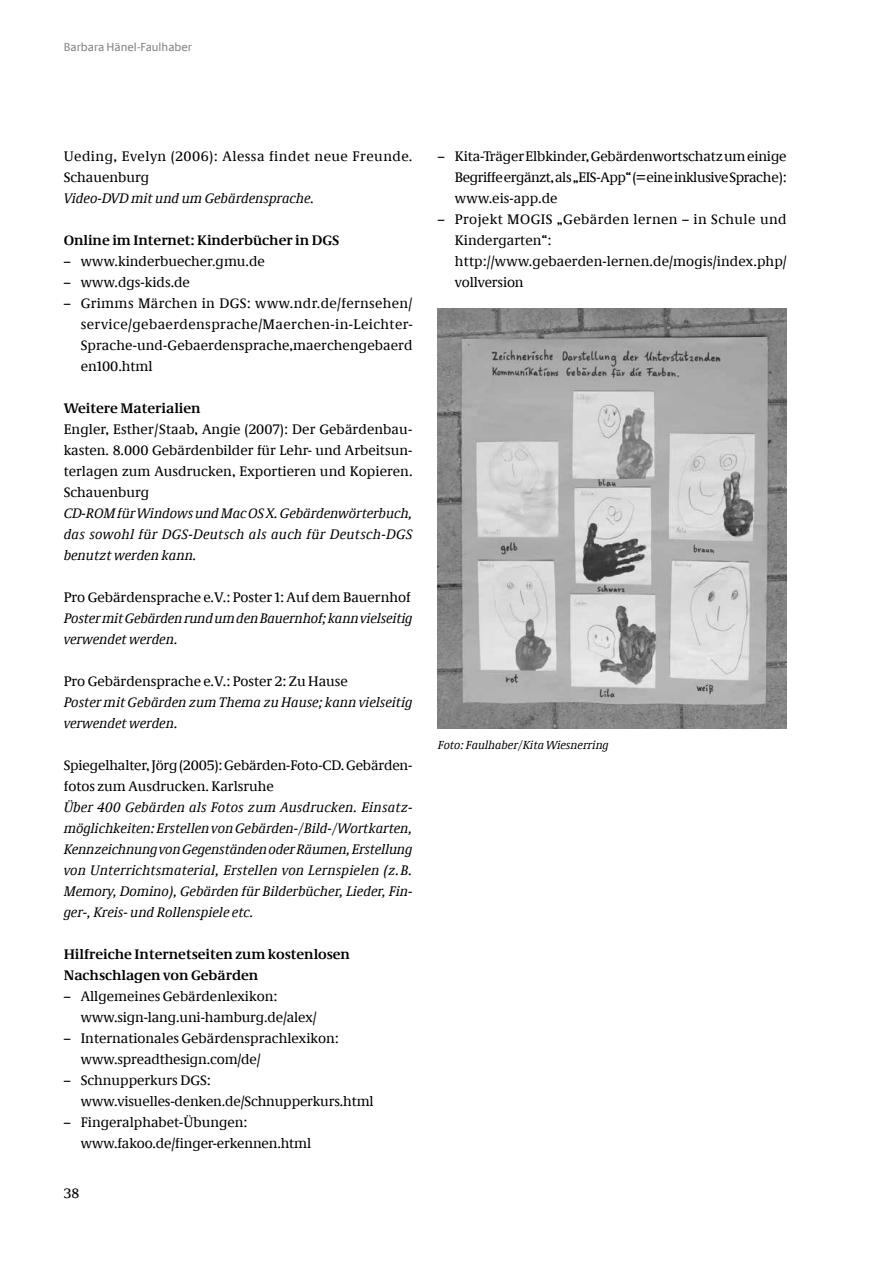
<style>
.page{position:relative;width:893px;height:1263px;background:#fff}
.page>*{position:absolute;margin:0;border:0;box-sizing:border-box;transform-origin:0 0}
.t1{font:14.25px/21px "Neue Demos";color:#000}
.t2{font:italic 14.25px/21px "Neue Demos";color:#000;text-align:justify}
.t3{font:700 14.25px/21px "Neue Demos";color:#000}
.t4{font:14.25px/21px "Neue Demos";letter-spacing:.03em;color:#000}
.t5{font:italic 12px "Neue Demos";color:#000}
.t6{font:12px "Neue Praxis";color:#87888a}
</style>
<div class="page">
<img style="left:438px;top:308px;width:348px;height:420px">
<p class="t6" style="left:64px;top:40px;width:130px">Barbara Hänel-Faulhaber</p>
<p class="t4" style="left:64px;top:146px;width:350px">Ueding, Evelyn (2006): Alessa findet neue Freunde.<br>Schauenburg</p>
<p class="t2" style="left:64px;top:188px;width:252px">Video-DVD mit und um Gebärdensprache.</p>
<p class="t3" style="left:64px;top:230px;width:277px">Online im Internet: Kinderbücher in DGS</p>
<p class="t1" style="left:64px;top:251px;width:203px">– www.kinderbuecher.gmu.de</p>
<p class="t1" style="left:64px;top:272px;width:128px">– www.dgs-kids.de</p>
<p class="t1" style="left:81px;top:293px;width:333px;text-align:justify;text-indent:-17px">– Grimms Märchen in DGS: www.ndr.de/fernsehen/ service/gebaerdensprache/Maerchen-in-Leichter-Sprache-und-Gebaerdensprache,maerchengebaerd en100.html</p>
<p class="t3" style="left:64px;top:398px;width:138px">Weitere Materialien</p>
<p class="t1" style="left:64px;top:419px;width:350px;text-align:justify">Engler, Esther/Staab, Angie (2007): Der Gebärdenbau&shy;kasten. 8.000 Gebärdenbilder für Lehr- und Arbeitsun&shy;terlagen zum Ausdrucken, Exportieren und Kopieren.<br>Schauenburg</p>
<p class="t2" style="left:64px;top:503px;width:350px">CD-ROM für Windows und Mac OS X. Gebärdenwörterbuch, das sowohl für DGS-Deutsch als auch für Deutsch-DGS benutzt werden kann.</p>
<p class="t1" style="left:64px;top:587px;width:349px">Pro Gebärdensprache e.V.: Poster 1: Auf dem Bauernhof</p>
<p class="t2" style="left:64px;top:608px;width:350px">Poster mit Gebärden rund um den Bauernhof; kann vielseitig verwendet werden.</p>
<p class="t1" style="left:64px;top:671px;width:286px">Pro Gebärdensprache e.V.: Poster 2: Zu Hause</p>
<p class="t2" style="left:64px;top:692px;width:350px">Poster mit Gebärden zum Thema zu Hause; kann vielseitig verwendet werden.</p>
<p class="t1" style="left:64px;top:755px;width:350px">Spiegelhalter, Jörg (2005): Gebärden-Foto-CD. Gebärden&shy;fotos zum Ausdrucken. Karlsruhe</p>
<p class="t2" style="left:64px;top:797px;width:350px">Über 400 Gebärden als Fotos zum Ausdrucken. Einsatz&shy;möglichkeiten: Erstellen von Gebärden-/Bild-/Wortkarten, Kennzeichnung von Gegenständen oder Räumen, Erstellung von Unterrichtsmaterial, Erstellen von Lernspielen (z.B.<br>Memory, Domino), Gebärden für Bilderbücher, Lieder, Fin&shy;ger-, Kreis- und Rollenspiele etc.</p>
<p class="t3" style="left:64px;top:944px;width:288px">Hilfreiche Internetseiten zum kostenlosen<br>Nachschlagen von Gebärden</p>
<p class="t1" style="left:81px;top:986px;width:237px;text-indent:-17px">– Allgemeines Gebärdenlexikon: www.sign-lang.uni-hamburg.de/alex/</p>
<p class="t1" style="left:81px;top:1028px;width:260px;text-indent:-17px">– Internationales Gebärdensprachlexikon: www.spreadthesign.com/de/</p>
<p class="t1" style="left:81px;top:1070px;width:294px;text-indent:-17px">– Schnupperkurs DGS: www.visuelles-denken.de/Schnupperkurs.html</p>
<p class="t1" style="left:81px;top:1112px;width:232px;text-indent:-17px">– Fingeralphabet-Übungen: www.fakoo.de/finger-erkennen.html</p>
<p class="t1" style="left:64px;top:1183px;width:17px">38</p>
<p class="t1" style="left:455px;top:146px;width:333px;text-align:justify;text-indent:-17px">– Kita-Träger Elbkinder, Gebärdenwortschatz um einige Begriffe ergänzt, als „EIS-App“ (= eine inklusive Sprache): www.eis-app.de</p>
<p class="t1" style="left:455px;top:209px;width:333px;text-indent:-17px">– Projekt MOGIS „Gebärden lernen – in Schule und Kindergarten“: http://www.gebaerden-lernen.de/mogis/index.php/ vollversion</p>
<p class="t5" style="left:438px;top:738px;width:172px">Foto: Faulhaber/Kita Wiesnerring</p>
</div>
